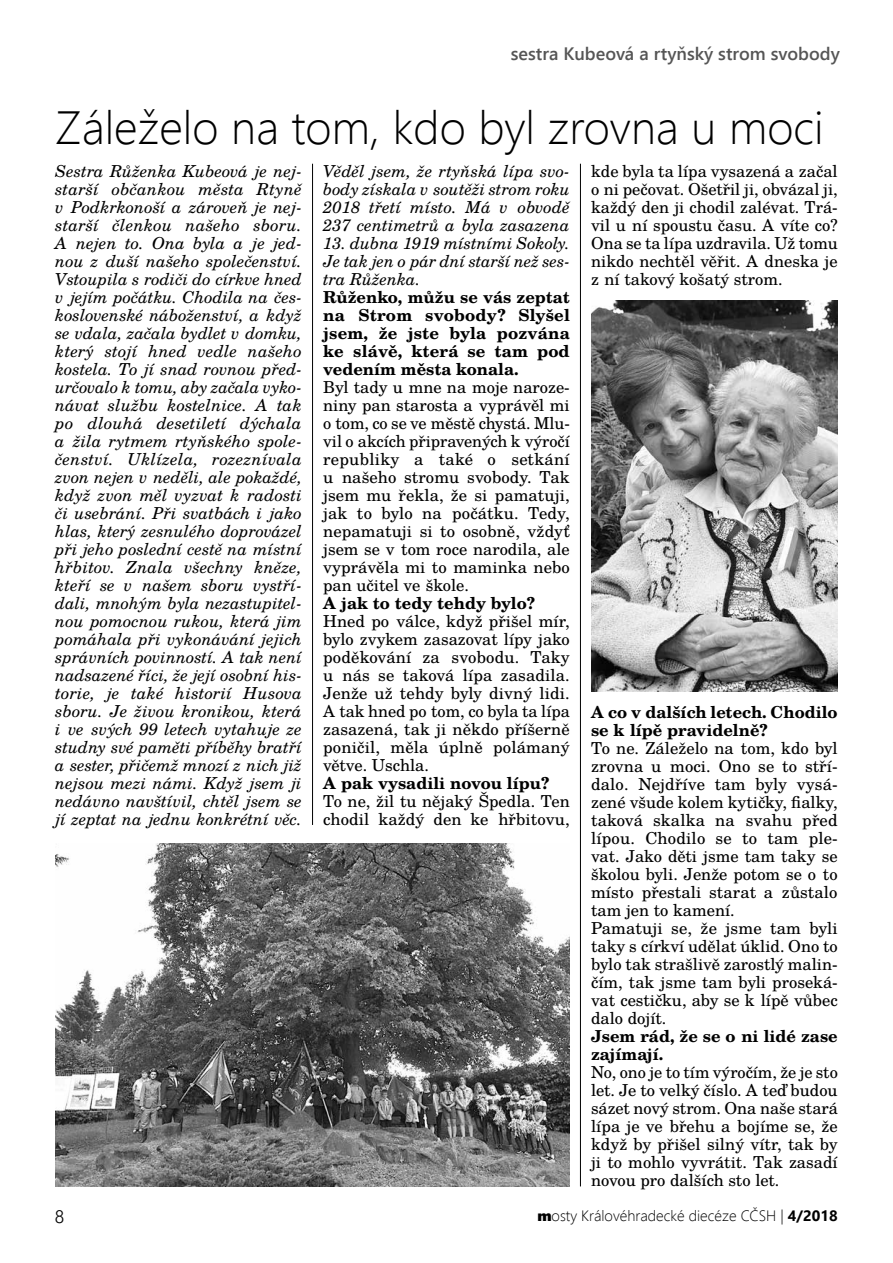
<style>
.page{position:relative;width:893px;height:1263px;background:#fff}
.page>*{position:absolute;margin:0;border:0;box-sizing:border-box;transform-origin:0 0}
.t1{font:300 46.5px "Segoe UI";color:#000}
.t2{font:600 18px "Segoe UI";color:#555}
.t3{font:300 18px "Segoe UI";color:#000}
.t4{font:16.5px/18px "Te X Gyre Schola";color:#000;text-align:justify}
.t5{font:italic 16.5px/18px "Te X Gyre Schola";color:#000;text-align:justify}
.t6{font:700 16.5px/18px "Te X Gyre Schola";color:#000}
.t7{font:300 15px "Segoe UI";color:#000}
.s1{font-family:"Segoe UI Black";font-weight:400}
.s2{font-weight:700}
</style>
<div class="page">
<hr style="left:312px;top:164px;width:1px;height:661px;background:#000">
<hr style="left:580px;top:164px;width:1px;height:1022px;background:#000">
<img style="left:55px;top:844px;width:515px;height:342px">
<img style="left:591px;top:300px;width:247px;height:391px">
<p class="t2" style="left:511px;top:41px;width:330px">sestra Kubeová a rtyňský strom svobody</p>
<h1 class="t1" style="left:55px;top:96px;width:770px">Záleželo na tom, kdo byl zrovna u moci</h1>
<p class="t5" style="left:55px;top:161px;width:248px">Sestra Růženka Kubeová je nej&shy;starší občankou města Rtyně v Podkrkonoší a zároveň je nej&shy;starší členkou našeho sboru.<br>A nejen to. Ona byla a je jed&shy;nou z duší našeho společenství.<br>Vstoupila s rodiči do církve hned v jejím počátku. Chodila na čes&shy;koslovenské náboženství, a když se vdala, začala bydlet v domku, který stojí hned vedle našeho kostela. To jí snad rovnou před&shy;určovalo k tomu, aby začala vyko&shy;návat službu kostelnice. A tak po dlouhá desetiletí dýchala a žila rytmem rtyňského spole&shy;čenství. Uklízela, rozeznívala zvon nejen v neděli, ale pokaždé, když zvon měl vyzvat k radosti či usebrání. Při svatbách i jako hlas, který zesnulého doprovázel při jeho poslední cestě na místní hřbitov. Znala všechny kněze, kteří se v našem sboru vystří&shy;dali, mnohým byla nezastupitel&shy;nou pomocnou rukou, která jim pomáhala při vykonávání jejich správních povinností. A tak není nadsazené říci, že její osobní his&shy;torie, je také historií Husova sboru. Je živou kronikou, která i ve svých 99 letech vytahuje ze studny své paměti příběhy bratří a sester, přičemž mnozí z nich již nejsou mezi námi. Když jsem ji nedávno navštívil, chtěl jsem se jí zeptat na jednu konkrétní věc.</p>
<p class="t5" style="left:323px;top:161px;width:248px">Věděl jsem, že rtyňská lípa svo&shy;body získala v soutěži strom roku 2018 třetí místo. Má v obvodě 237 centimetrů a byla zasazena</p>
<p class="t5" style="left:323px;top:233px;width:248px">13. dubna 1919 místními Sokoly.<br>Je tak jen o pár dní starší než ses&shy;tra Růženka.</p>
<p class="t6" style="left:323px;top:287px;width:248px;text-align:justify">Růženko, můžu se vás zeptat na Strom svobody? Slyšel jsem, že jste byla pozvána ke slávě, která se tam pod vedením města konala.</p>
<p class="t4" style="left:323px;top:377px;width:248px">Byl tady u mne na moje naroze&shy;niny pan starosta a vyprávěl mi o tom, co se ve městě chystá. Mlu&shy;vil o akcích připravených k výročí republiky a také o setkání u našeho stromu svobody. Tak jsem mu řekla, že si pamatuji, jak to bylo na počátku. Tedy, nepamatuji si to osobně, vždyť jsem se v tom roce narodila, ale vyprávěla mi to maminka nebo pan učitel ve škole.</p>
<p class="t6" style="left:323px;top:593px;width:213px">A jak to tedy tehdy bylo?</p>
<p class="t4" style="left:323px;top:611px;width:248px">Hned po válce, když přišel mír, bylo zvykem zasazovat lípy jako poděkování za svobodu. Taky u nás se taková lípa zasadila.<br>Jenže už tehdy byly divný lidi.<br>A tak hned po tom, co byla ta lípa zasazená, tak ji někdo příšerně poničil, měla úplně polámaný větve. Uschla.</p>
<p class="t6" style="left:323px;top:773px;width:228px">A pak vysadili novou lípu?</p>
<p class="t4" style="left:323px;top:791px;width:248px">To ne, žil tu nějaký Špedla. Ten chodil každý den ke hřbitovu,</p>
<p class="t4" style="left:591px;top:161px;width:248px">kde byla ta lípa vysazená a začal o ni pečovat. Ošetřil ji, obvázal ji, každý den ji chodil zalévat. Trá&shy;vil u ní spoustu času. A víte co?<br>Ona se ta lípa uzdravila. Už tomu nikdo nechtěl věřit. A dneska je z ní takový košatý strom.</p>
<p class="t6" style="left:591px;top:703px;width:248px">A co v dalších letech. Chodilo se k lípě pravidelně?</p>
<p class="t4" style="left:591px;top:739px;width:248px;text-align:left">To ne. Záleželo na tom, kdo byl zrovna u moci. Ono se to stří&shy;dalo. Nejdříve tam byly vysá&shy;zené všude kolem kytičky, fialky, taková skalka na svahu před lípou. Chodilo se to tam ple&shy;vat. Jako děti jsme tam taky se školou byli. Jenže potom se o to místo přestali starat a zůstalo tam jen to kamení.<br>Pamatuji se, že jsme tam byli taky s církví udělat úklid. Ono to bylo tak strašlivě zarostlý malin&shy;čím, tak jsme tam byli proseká&shy;vat cestičku, aby se k lípě vůbec dalo dojít.</p>
<p class="t6" style="left:591px;top:1027px;width:248px">Jsem rád, že se o ni lidé zase zajímají.</p>
<p class="t4" style="left:591px;top:1063px;width:248px">No, ono je to tím výročím, že je sto let. Je to velký číslo. A teď budou sázet nový strom. Ona naše stará lípa je ve břehu a bojíme se, že když by přišel silný vítr, tak by ji to mohlo vyvrátit. Tak zasadí novou pro dalších sto let.</p>
<p class="t3" style="left:55px;top:1203px;width:11px">8</p>
<p class="t7" style="left:537px;top:1205px;width:302px"><span class="s1">m</span>osty Královéhradecké diecéze CČSH | <span class="s2">4/2018</span></p>
</div>
